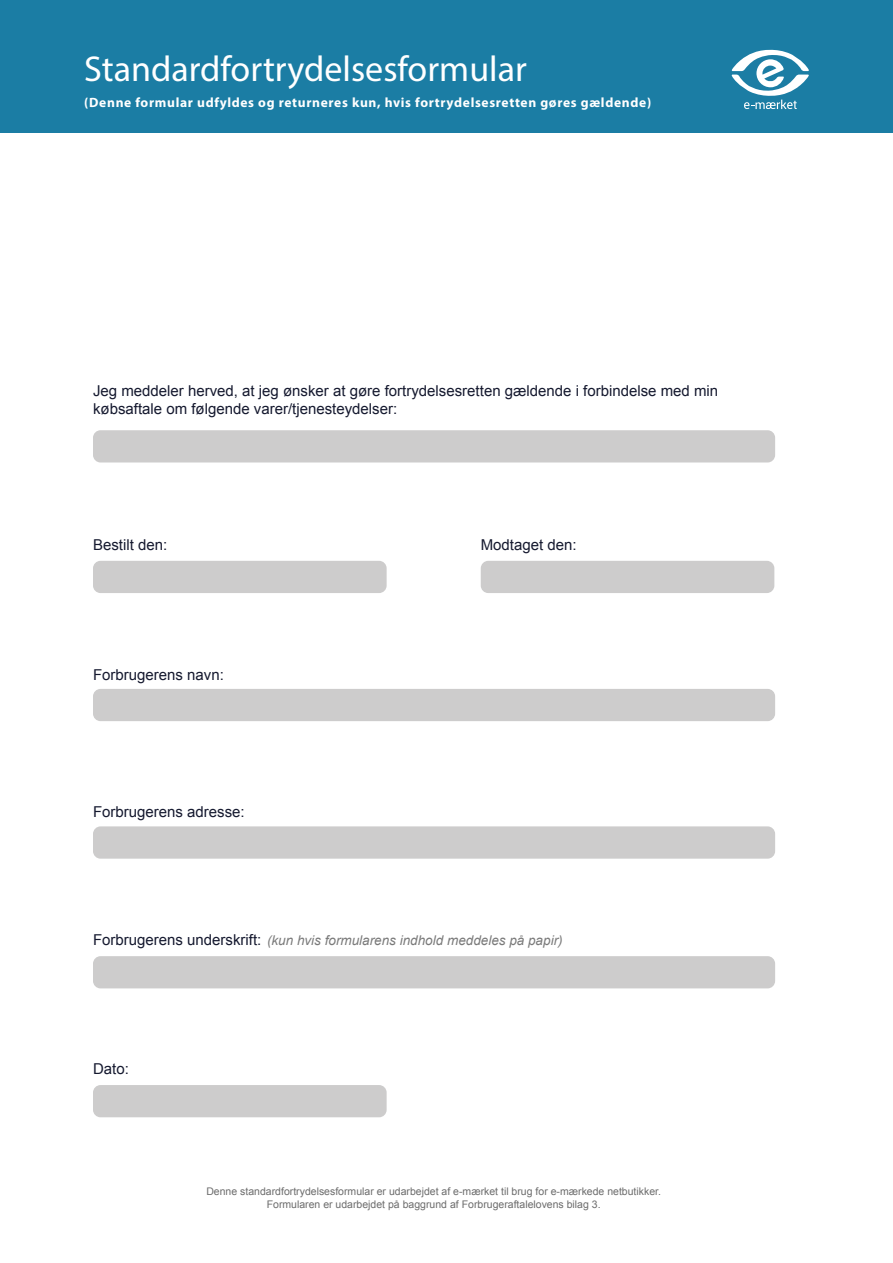
<style>
.page{position:relative;width:893px;height:1263px;background:#fff}
.page>*{position:absolute;margin:0;border:0;box-sizing:border-box;transform-origin:0 0}
.t1{font:36px "Myriad Pro";color:#fff}
.t2{font:15px/18px "Arial";color:#15192f}
.t3{font:700 13.5px "Myriad Pro";letter-spacing:.05em;color:#fff}
.t4{font:italic 13.5px "Arial";color:#7a7a7a}
.t5{font:10.5px/12.6px "Arial";color:#6c6c6c;text-align:center}
</style>
<div class="page">
<div style="left:93px;top:430px;width:682px;height:32px;background:#cdcccc;border-radius:8px"></div>
<div style="left:93px;top:826px;width:682px;height:33px;background:#cdcccc;border-radius:8px"></div>
<div style="left:93px;top:689px;width:682px;height:32px;background:#cdcccc;border-radius:8px"></div>
<div style="left:93px;top:956px;width:682px;height:32px;background:#cdcccc;border-radius:8px"></div>
<div style="left:93px;top:1085px;width:294px;height:32px;background:#cdcccc;border-radius:8px"></div>
<div style="left:481px;top:561px;width:293px;height:32px;background:#cdcccc;border-radius:8px"></div>
<div style="left:93px;top:561px;width:294px;height:32px;background:#cdcccc;border-radius:8px"></div>
<div style="left:0;top:0;width:893px;height:132px;background:#1b7da4"></div>
<svg style="left:732px;top:49px;width:77px;height:60px"></svg>
<h1 class="t1" style="left:84px;top:47px;width:444px">Standardfortrydelsesformular</h1>
<p class="t3" style="left:84px;top:94px;width:568px">(Denne formular udfyldes og returneres kun, hvis fortrydelsesretten gøres gældende)</p>
<p class="t2" style="left:93px;top:381px;width:627px">Jeg meddeler herved, at jeg ønsker at gøre fortrydelsesretten gældende i forbindelse med min købsaftale om følgende varer/tjenesteydelser:</p>
<p class="t2" style="left:93px;top:535px;width:76px">Bestilt den:</p>
<p class="t2" style="left:93px;top:665px;width:132px">Forbrugerens navn:</p>
<p class="t2" style="left:481px;top:535px;width:97px">Modtaget den:</p>
<p class="t2" style="left:93px;top:803px;width:153px">Forbrugerens adresse:</p>
<p class="t2" style="left:93px;top:931px;width:170px">Forbrugerens underskrift:</p>
<p class="t4" style="left:267px;top:931px;width:297px">(kun hvis formularens indhold meddeles på papir)</p>
<p class="t2" style="left:93px;top:1060px;width:37px">Dato:</p>
<p class="t5" style="left:206px;top:1185px;width:456px">Denne standardfortrydelsesformular er udarbejdet af e-mærket til brug for e-mærkede netbutikker.<br>Formularen er udarbejdet på baggrund af Forbrugeraftalelovens bilag 3.</p>
</div>
